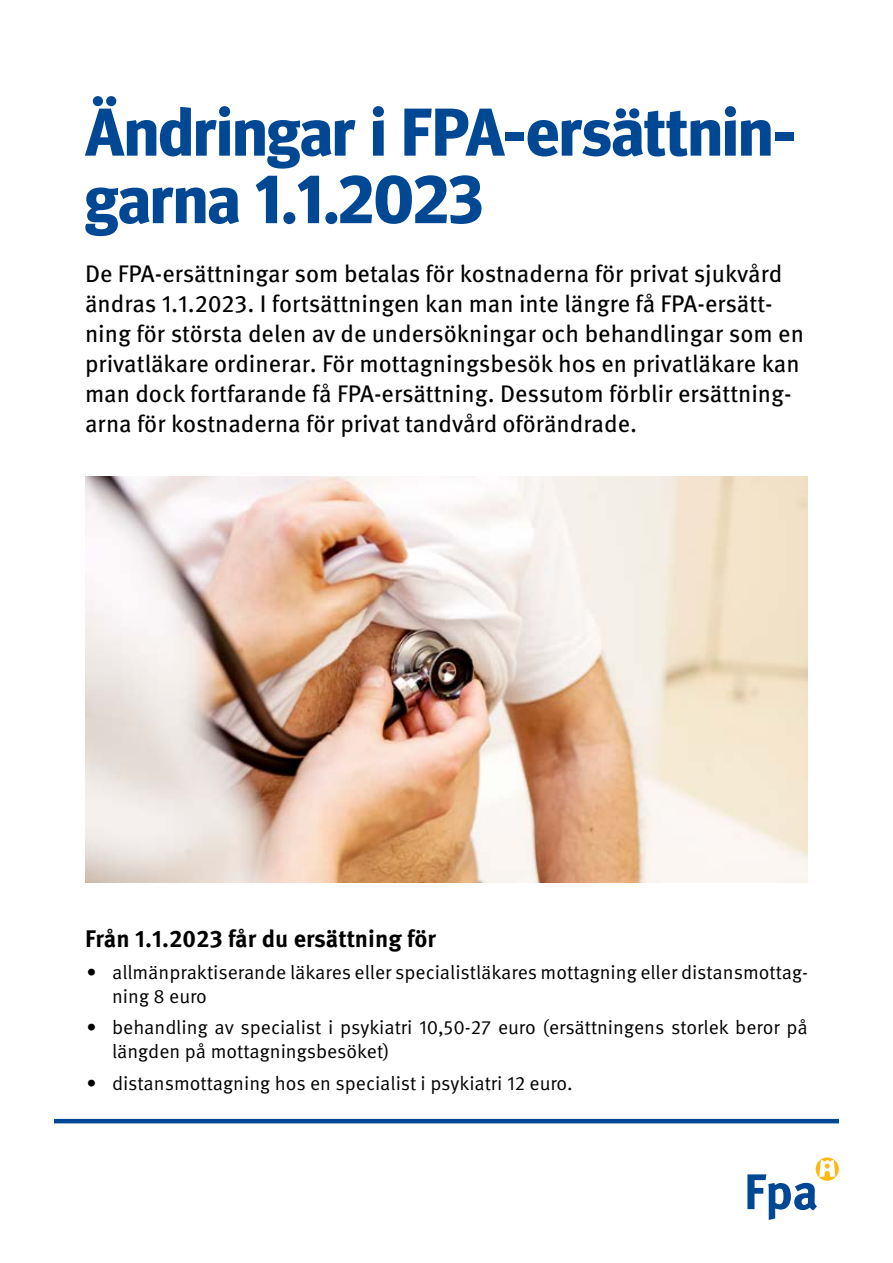
<style>
.page{position:relative;width:893px;height:1263px;background:#fff}
.page>*{position:absolute;margin:0;border:0;box-sizing:border-box;transform-origin:0 0}
.t1{font:700 67.5px/67.5px "Meta Headline Pro";color:#004894}
.t2{font:24px/30px "Meta Pro";color:#000}
.t3{font:700 24px "Meta Pro";color:#000}
.t4{font:19.5px/23.4px "Meta Pro Norm";color:#000}
</style>
<div class="page">
<hr style="left:54px;top:1119px;width:785px;height:4px;background:#004894">
<svg style="left:747px;top:1157px;width:92px;height:63px"></svg>
<img style="left:85px;top:476px;width:723px;height:406px">
<h1 class="t1" style="left:85px;top:94px;width:712px">Ändringar i FPA-ersättnin&shy;garna 1.1.2023</h1>
<p class="t2" style="left:85px;top:257px;width:720px">De FPA-ersättningar som betalas för kostnaderna för privat sjukvård ändras 1.1.2023. I fortsättningen kan man inte längre få FPA-ersätt&shy;ning för största delen av de undersökningar och behandlingar som en privatläkare ordinerar. För mottagningsbesök hos en privatläkare kan man dock fortfarande få FPA-ersättning. Dessutom förblir ersättning&shy;arna för kostnaderna för privat tandvård oförändrade.</p>
<p class="t3" style="left:85px;top:920px;width:353px">Från 1.1.2023 får du ersättning för</p>
<p class="t4" style="left:112px;top:959px;width:697px;text-indent:-26px">• allmänpraktiserande läkares eller specialistläkares mottagning eller distansmottag&shy;ning 8 euro</p>
<p class="t4" style="left:112px;top:1015px;width:697px;text-indent:-26px">• behandling av specialist i psykiatri 10,50-27 euro (ersättningens storlek beror på längden på mottagningsbesöket)</p>
<p class="t4" style="left:87px;top:1070px;width:488px">• distansmottagning hos en specialist i psykiatri 12 euro.</p>
</div>
